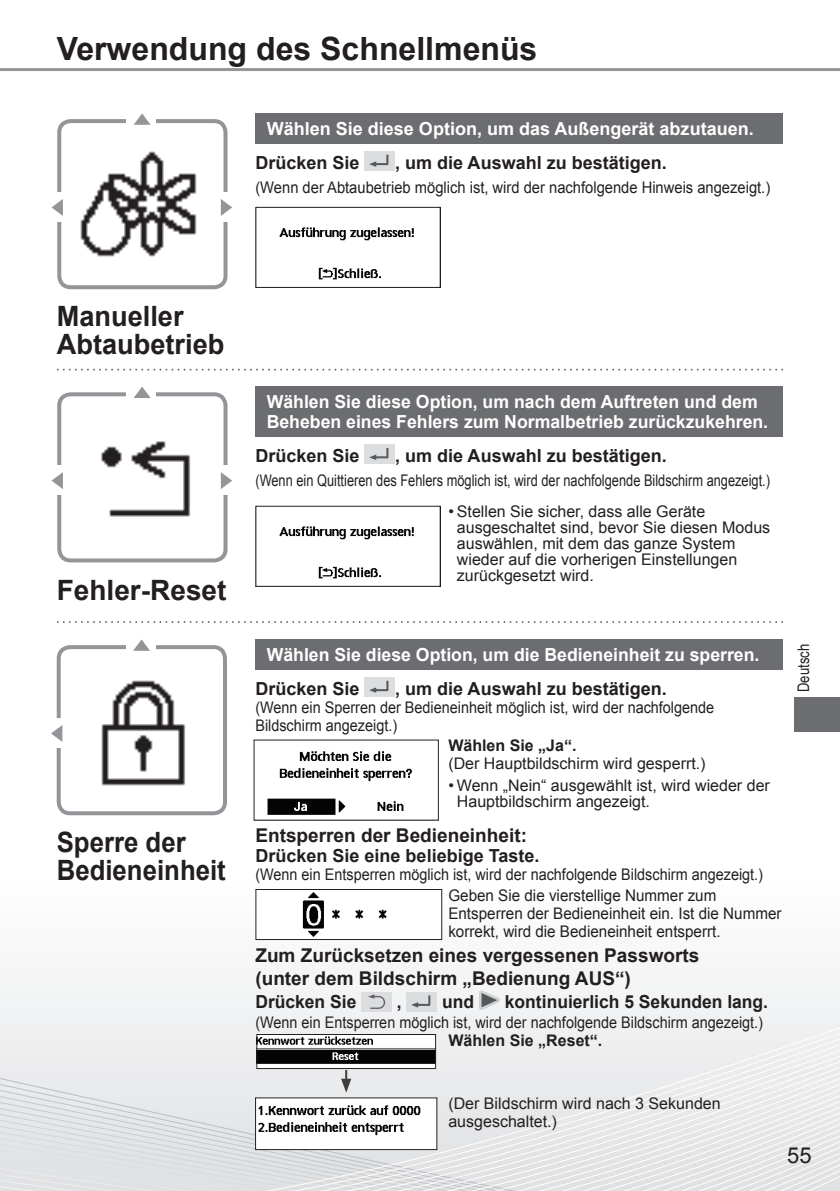
<style>
.page{position:relative;width:840px;height:1191px;background:#fff}
.page>*{position:absolute;margin:0;border:0;box-sizing:border-box;transform-origin:0 0}
.t1{font:700 32px "Arial";color:#231f20}
.t2{font:700 28px/28px "Arial";color:#231f20}
.t3{font:700 28px/28px "Arial";color:#231f20;scale:.92 1}
.t4{font:22px "Arial";color:#231f20}
.t5{font:700 19px/22.8px "Arial";color:#231f20}
.t6{font:700 18px/20px "Arial";color:#fff}
.t7{font:700 18px "Arial";color:#231f20}
.t8{font:16px/16px "Arial";color:#231f20}
.t9{font:16px/18px "Arial";color:#231f20;scale:.9 1}
.t10{font:16px/18px "Arial";color:#231f20;scale:.95 1}
.t11{font:16px "Arial";color:#231f20;scale:.8 1}
.t12{font:16px "Arial";color:#231f20;scale:.92 1}
.t13{font:700 16px "Arial";color:#231f20}
.t14{font:16px "Arial Narrow";color:#231f20}
</style>
<div class="page">
<div style="left:0;top:977px;width:839px;height:5px;background:#f4f5f5"></div>
<div style="left:0;top:982px;width:839px;height:9px;background:#f4f5f5"></div>
<div style="left:0;top:991px;width:839px;height:8px;background:#f3f4f4"></div>
<div style="left:0;top:999px;width:839px;height:7px;background:#f2f3f4"></div>
<div style="left:0;top:1006px;width:839px;height:5px;background:#f1f2f3"></div>
<div style="left:0;top:1011px;width:839px;height:5px;background:#f1f2f3"></div>
<div style="left:0;top:1016px;width:839px;height:6px;background:#f0f1f2"></div>
<div style="left:0;top:1022px;width:839px;height:5px;background:#f0f0f1"></div>
<div style="left:0;top:1027px;width:839px;height:6px;background:#f0f0f1"></div>
<div style="left:0;top:1033px;width:839px;height:5px;background:#efeff0"></div>
<div style="left:0;top:1038px;width:839px;height:5px;background:#efeff0"></div>
<div style="left:0;top:1043px;width:839px;height:6px;background:#eeeeef"></div>
<div style="left:0;top:1049px;width:839px;height:5px;background:#eeeeef"></div>
<div style="left:0;top:1054px;width:839px;height:5px;background:#ededee"></div>
<div style="left:0;top:1059px;width:839px;height:6px;background:#ececee"></div>
<svg style="left:0;top:1065px;width:839px;height:5px;background:#ebebed"></svg>
<div style="left:0;top:1070px;width:839px;height:6px;background:#ebebed"></div>
<div style="left:0;top:1076px;width:839px;height:5px;background:#ebebed"></div>
<div style="left:0;top:1081px;width:839px;height:5px;background:#eaebec"></div>
<div style="left:0;top:1086px;width:839px;height:6px;background:#eaebec"></div>
<svg style="left:0;top:1092px;width:839px;height:5px;background:#e9eaeb"></svg>
<svg style="left:0;top:1097px;width:839px;height:5px;background:#e8e8e9"></svg>
<svg style="left:0;top:1102px;width:839px;height:6px;background:#e7e8e9"></svg>
<svg style="left:0;top:1108px;width:839px;height:5px;background:#e6e7e8"></svg>
<svg style="left:0;top:1113px;width:839px;height:6px;background:#e6e7e8"></svg>
<svg style="left:0;top:1119px;width:839px;height:5px;background:#e5e6e8"></svg>
<svg style="left:0;top:1124px;width:839px;height:5px;background:#e5e6e8"></svg>
<svg style="left:0;top:1129px;width:839px;height:6px;background:#e4e5e7"></svg>
<svg style="left:0;top:1135px;width:839px;height:5px;background:#e4e5e7"></svg>
<svg style="left:0;top:1140px;width:839px;height:5px;background:#e4e5e7"></svg>
<svg style="left:0;top:1145px;width:839px;height:46px;background:#e2e3e5"></svg>
<svg style="left:58px;top:621px;width:724px;height:2px"></svg>
<svg style="left:58px;top:369px;width:724px;height:2px"></svg>
<hr style="left:0;top:68px;width:839px;height:3px;background:#939598">
<div style="left:57px;top:119px;width:170px;height:170px;border:4px solid #939598;border-radius:11px"></div>
<svg style="left:52px;top:203px;width:5px;height:9px"></svg>
<div style="left:126px;top:113px;width:30px;height:12px;background:#fff"></div>
<svg style="left:133px;top:113px;width:17px;height:12px"></svg>
<svg style="left:227px;top:203px;width:5px;height:8px"></svg>
<img style="left:57px;top:147px;width:170px;height:114px">
<div style="left:255px;top:113px;width:527px;height:30px;background:#6c6d70"></div>
<div style="left:364px;top:151px;width:31px;height:20px;background:#dcdddf"></div>
<svg style="left:369px;top:155px;width:19px;height:12px"></svg>
<img style="left:279px;top:227px;width:135px;height:53px">
<div style="left:255px;top:207px;width:185px;height:81px;border:1px solid #231f20"></div>
<div style="left:57px;top:392px;width:170px;height:170px;border:4px solid #939598;border-radius:11px"></div>
<div style="left:52px;top:465px;width:11px;height:30px;background:#fff"></div>
<svg style="left:52px;top:473px;width:10px;height:16px"></svg>
<div style="left:126px;top:387px;width:30px;height:11px;background:#fff"></div>
<svg style="left:133px;top:387px;width:17px;height:11px"></svg>
<img style="left:62px;top:421px;width:170px;height:113px">
<div style="left:255px;top:387px;width:527px;height:50px;background:#6c6d70"></div>
<div style="left:364px;top:445px;width:31px;height:19px;background:#dcdddf"></div>
<svg style="left:369px;top:448px;width:19px;height:12px"></svg>
<img style="left:279px;top:526px;width:135px;height:53px">
<div style="left:255px;top:506px;width:185px;height:81px;border:1px solid #231f20"></div>
<div style="left:57px;top:645px;width:170px;height:170px;border:4px solid #939598;border-radius:11px"></div>
<svg style="left:51px;top:729px;width:6px;height:9px"></svg>
<div style="left:126px;top:639px;width:30px;height:12px;background:#fff"></div>
<svg style="left:133px;top:639px;width:17px;height:12px"></svg>
<img style="left:57px;top:676px;width:170px;height:113px">
<div style="left:255px;top:639px;width:527px;height:30px;background:#6c6d70"></div>
<div style="left:364px;top:677px;width:31px;height:19px;background:#dcdddf"></div>
<svg style="left:369px;top:680px;width:19px;height:13px"></svg>
<img style="left:267px;top:751px;width:145px;height:64px">
<img style="left:302px;top:892px;width:85px;height:45px">
<div style="left:255px;top:889px;width:187px;height:51px;border:1px solid #231f20"></div>
<div style="left:361px;top:992px;width:31px;height:19px;background:#dcdddf"></div>
<svg style="left:368px;top:994px;width:17px;height:15px"></svg>
<div style="left:406px;top:992px;width:31px;height:19px;background:#dcdddf"></div>
<svg style="left:411px;top:995px;width:19px;height:12px"></svg>
<svg style="left:478px;top:990px;width:21px;height:20px"></svg>
<img style="left:258px;top:1036px;width:176px;height:31px">
<div style="left:256px;top:1034px;width:180px;height:35px;border:1px solid #231f20"></div>
<svg style="left:341px;top:1070px;width:10px;height:22px"></svg>
<img style="left:257px;top:1099px;width:178px;height:49px">
<div style="left:255px;top:1097px;width:182px;height:53px;border:1px solid #231f20"></div>
<div style="left:794px;top:697px;width:45px;height:34px;background:#6c6d70"></div>
<h1 class="t1" style="left:57px;top:31px;width:482px">Verwendung des Schnellmenüs</h1>
<p class="t6" style="left:266px;top:119px;width:488px">Wählen Sie diese Option, um das Außengerät abzutauen.</p>
<p class="t7" style="left:255px;top:153px;width:106px">Drücken Sie</p>
<p class="t7" style="left:395px;top:153px;width:273px">, um die Auswahl zu bestätigen.</p>
<p class="t12" style="left:255px;top:178px;width:561px">(Wenn der Abtaubetrieb möglich ist, wird der nachfolgende Hinweis angezeigt.)</p>
<h2 class="t2" style="left:57px;top:302px;width:169px">Manueller<br>Abtaubetrieb</h2>
<h2 class="t2" style="left:57px;top:576px;width:171px">Fehler-Reset</h2>
<h2 class="t3" style="left:57px;top:828px;width:185px">Sperre der<br>Bedieneinheit</h2>
<p class="t6" style="left:266px;top:392px;width:502px">Wählen Sie diese Option, um nach dem Auftreten und dem<br>Beheben eines Fehlers zum Normalbetrieb zurückzukehren.</p>
<p class="t7" style="left:255px;top:446px;width:106px">Drücken Sie</p>
<p class="t7" style="left:395px;top:446px;width:273px">, um die Auswahl zu bestätigen.</p>
<p class="t11" style="left:255px;top:471px;width:644px">(Wenn ein Quittieren des Fehlers möglich ist, wird der nachfolgende Bildschirm angezeigt.)</p>
<p class="t8" style="left:456px;top:504px;width:315px;text-indent:-9px">• Stellen Sie sicher, dass alle Geräte ausgeschaltet sind, bevor Sie diesen Modus auswählen, mit dem das ganze System wieder auf die vorherigen Einstellungen zurückgesetzt wird.</p>
<p class="t6" style="left:266px;top:645px;width:494px">Wählen Sie diese Option, um die Bedieneinheit zu sperren.</p>
<p class="t7" style="left:255px;top:678px;width:106px">Drücken Sie</p>
<p class="t7" style="left:395px;top:678px;width:273px">, um die Auswahl zu bestätigen.</p>
<p class="t9" style="left:255px;top:698px;width:511px">(Wenn ein Sperren der Bedieneinheit möglich ist, wird der nachfolgende<br>Bildschirm angezeigt.)</p>
<p class="t13" style="left:448px;top:736px;width:130px">Wählen Sie „Ja“.</p>
<p class="t8" style="left:448px;top:755px;width:258px">(Der Hauptbildschirm wird gesperrt.)</p>
<p class="t8" style="left:456px;top:777px;width:314px;text-indent:-9px">• Wenn „Nein“ ausgewählt ist, wird wieder der<br>Hauptbildschirm angezeigt.</p>
<p class="t5" style="left:255px;top:824px;width:273px">Entsperren der Bedieneinheit:</p>
<p class="t7" style="left:255px;top:846px;width:285px">Drücken Sie eine beliebige Taste.</p>
<p class="t9" style="left:448px;top:865px;width:351px;line-height:20.2px;text-indent:-193px">(Wenn ein Entsperren möglich ist, wird der nachfolgende Bildschirm angezeigt.)<br>Geben Sie die vierstellige Nummer zum</p>
<p class="t10" style="left:448px;top:904px;width:352px">Entsperren der Bedieneinheit ein. Ist die Nummer korrekt, wird die Bedieneinheit entsperrt.</p>
<p class="t5" style="left:255px;top:944px;width:445px">Zum Zurücksetzen eines vergessenen Passworts (unter dem Bildschirm „Bedienung AUS“)</p>
<p class="t7" style="left:255px;top:991px;width:102px">Drücken Sie</p>
<p class="t7" style="left:396px;top:991px;width:6px">,</p>
<p class="t7" style="left:442px;top:991px;width:34px">und</p>
<p class="t7" style="left:504px;top:991px;width:264px">kontinuierlich 5 Sekunden lang.</p>
<p class="t9" style="left:255px;top:1013px;width:565px">(Wenn ein Entsperren möglich ist, wird der nachfolgende Bildschirm angezeigt.)</p>
<p class="t13" style="left:448px;top:1031px;width:155px">Wählen Sie „Reset“.</p>
<p class="t14" style="left:793px;top:692px;width:50px;rotate:-90deg">Deutsch</p>
<p class="t8" style="left:448px;top:1094px;width:274px;line-height:18px">(Der Bildschirm wird nach 3 Sekunden ausgeschaltet.)</p>
<h3 class="t4" style="left:786px;top:1142px;width:26px">55</h3>
</div>
